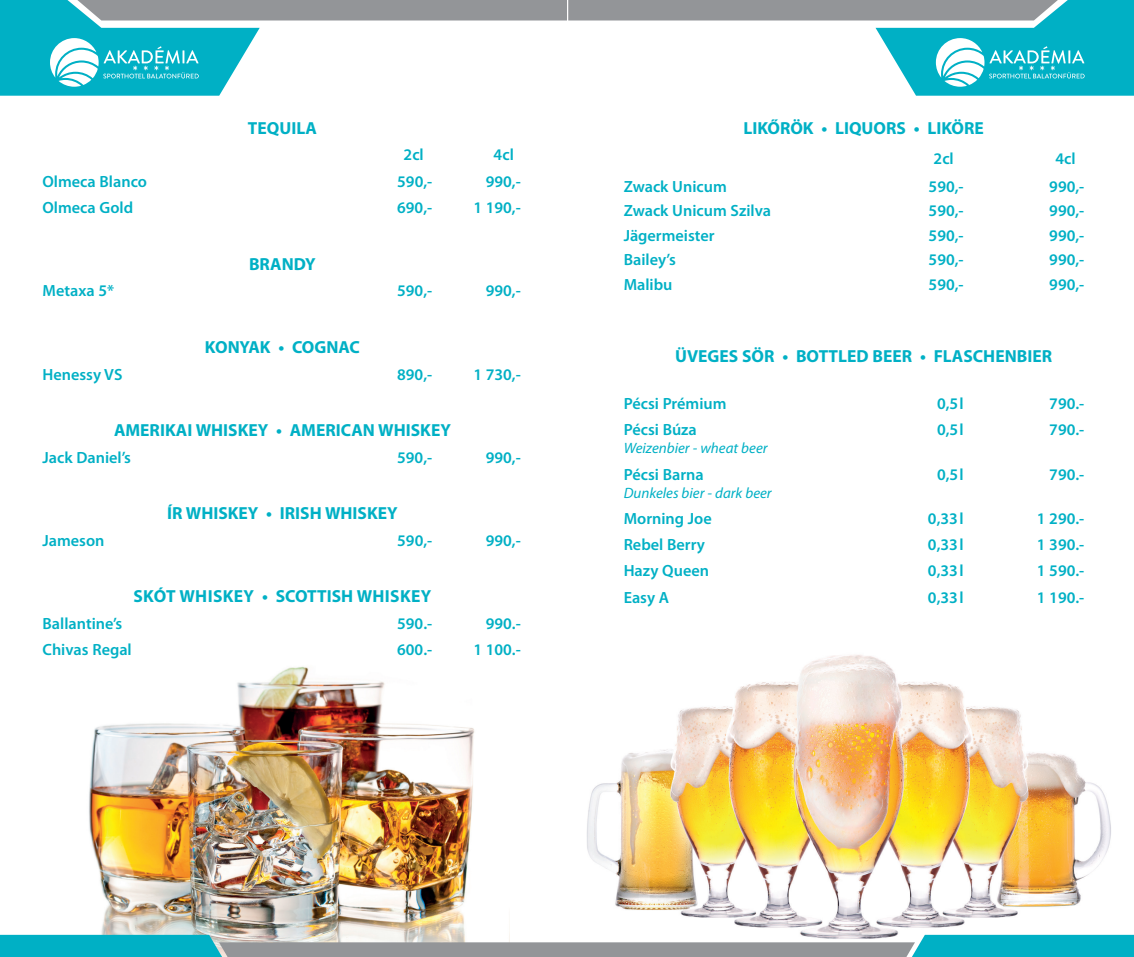
<style>
.page{position:relative;width:1134px;height:957px;background:#fff}
.page>*{position:absolute;margin:0;border:0;box-sizing:border-box;transform-origin:0 0}
.t1{font:700 17.5px "Myriad Pro";color:#00b0c5}
.t2{font:700 17.5px "Myriad Pro";letter-spacing:.02em;color:#00b0c5}
.t3{font:600 16.25px "Myriad Pro";color:#00b0c5}
.t4{font:italic 15px "Myriad Pro";color:#00b0c5}
</style>
<div class="page">
<img style="left:587px;top:655px;width:526px;height:280px">
<img style="left:34px;top:666px;width:441px;height:269px">
<svg style="left:0;top:935px;width:1134px;height:22px;background:#6fb2bb"></svg>
<svg style="left:0;top:0;width:1134px;height:96px"></svg>
<p class="t1" style="left:248px;top:116px;width:70px">TEQUILA</p>
<p class="t3" style="left:404px;top:144px;width:22px">2cl</p>
<p class="t3" style="left:494px;top:144px;width:22px">4cl</p>
<p class="t3" style="left:43px;top:171px;width:106px">Olmeca Blanco</p>
<p class="t3" style="left:397px;top:171px;width:37px">590,-</p>
<p class="t3" style="left:486px;top:171px;width:37px">990,-</p>
<p class="t3" style="left:43px;top:198px;width:92px">Olmeca Gold</p>
<p class="t3" style="left:397px;top:198px;width:37px">690,-</p>
<p class="t3" style="left:473px;top:198px;width:49px">1 190,-</p>
<p class="t1" style="left:249px;top:252px;width:68px">BRANDY</p>
<p class="t3" style="left:43px;top:281px;width:73px">Metaxa 5*</p>
<p class="t3" style="left:397px;top:281px;width:37px">590,-</p>
<p class="t3" style="left:486px;top:281px;width:37px">990,-</p>
<p class="t1" style="left:205px;top:336px;width:156px">KONYAK • COGNAC</p>
<p class="t3" style="left:43px;top:364px;width:81px">Henessy VS</p>
<p class="t3" style="left:397px;top:364px;width:37px">890,-</p>
<p class="t3" style="left:473px;top:364px;width:49px">1 730,-</p>
<p class="t1" style="left:114px;top:419px;width:338px">AMERIKAI WHISKEY • AMERICAN WHISKEY</p>
<p class="t3" style="left:43px;top:447px;width:90px">Jack Daniel’s</p>
<p class="t3" style="left:397px;top:447px;width:37px">590,-</p>
<p class="t3" style="left:486px;top:447px;width:37px">990,-</p>
<p class="t1" style="left:167px;top:502px;width:232px">ÍR WHISKEY • IRISH WHISKEY</p>
<p class="t3" style="left:43px;top:530px;width:63px">Jameson</p>
<p class="t3" style="left:397px;top:530px;width:37px">590,-</p>
<p class="t3" style="left:486px;top:530px;width:37px">990,-</p>
<p class="t2" style="left:133px;top:585px;width:299px">SKÓT WHISKEY • SCOTTISH WHISKEY</p>
<p class="t3" style="left:43px;top:613px;width:81px">Ballantine’s</p>
<p class="t3" style="left:397px;top:613px;width:37px">590.-</p>
<p class="t3" style="left:486px;top:613px;width:37px">990.-</p>
<p class="t3" style="left:43px;top:639px;width:91px">Chivas Regal</p>
<p class="t3" style="left:397px;top:639px;width:37px">600.-</p>
<p class="t3" style="left:473px;top:639px;width:49px">1 100.-</p>
<p class="t1" style="left:743px;top:116px;width:242px">LIKŐRÖK • LIQUORS • LIKÖRE</p>
<p class="t3" style="left:934px;top:148px;width:22px">2cl</p>
<p class="t3" style="left:1055px;top:148px;width:22px">4cl</p>
<p class="t3" style="left:624px;top:176px;width:105px">Zwack Unicum</p>
<p class="t3" style="left:929px;top:176px;width:37px">590,-</p>
<p class="t3" style="left:1049px;top:176px;width:37px">990,-</p>
<p class="t3" style="left:624px;top:200px;width:149px">Zwack Unicum Szilva</p>
<p class="t3" style="left:929px;top:200px;width:37px">590,-</p>
<p class="t3" style="left:1049px;top:200px;width:37px">990,-</p>
<p class="t3" style="left:624px;top:225px;width:92px">Jägermeister</p>
<p class="t3" style="left:929px;top:225px;width:37px">590,-</p>
<p class="t3" style="left:1049px;top:225px;width:37px">990,-</p>
<p class="t3" style="left:624px;top:249px;width:54px">Bailey’s</p>
<p class="t3" style="left:929px;top:249px;width:37px">590,-</p>
<p class="t3" style="left:1049px;top:249px;width:37px">990,-</p>
<p class="t3" style="left:624px;top:274px;width:50px">Malibu</p>
<p class="t3" style="left:929px;top:274px;width:37px">590,-</p>
<p class="t3" style="left:1049px;top:274px;width:37px">990,-</p>
<p class="t1" style="left:675px;top:344px;width:378px">ÜVEGES SÖR • BOTTLED BEER • FLASCHENBIER</p>
<p class="t3" style="left:624px;top:393px;width:104px">Pécsi Prémium</p>
<p class="t3" style="left:937px;top:393px;width:28px">0,5l</p>
<p class="t3" style="left:1049px;top:393px;width:37px">790.-</p>
<p class="t3" style="left:624px;top:419px;width:75px">Pécsi Búza</p>
<p class="t3" style="left:937px;top:419px;width:28px">0,5l</p>
<p class="t3" style="left:1049px;top:419px;width:37px">790.-</p>
<p class="t4" style="left:624px;top:439px;width:145px">Weizenbier - wheat beer</p>
<p class="t3" style="left:624px;top:464px;width:81px">Pécsi Barna</p>
<p class="t3" style="left:937px;top:464px;width:28px">0,5l</p>
<p class="t3" style="left:1049px;top:464px;width:37px">790.-</p>
<p class="t4" style="left:624px;top:483px;width:150px">Dunkeles bier - dark beer</p>
<p class="t3" style="left:624px;top:508px;width:90px">Morning Joe</p>
<p class="t3" style="left:928px;top:508px;width:37px">0,33l</p>
<p class="t3" style="left:1037px;top:508px;width:49px">1 290.-</p>
<p class="t3" style="left:624px;top:534px;width:83px">Rebel Berry</p>
<p class="t3" style="left:928px;top:534px;width:37px">0,33l</p>
<p class="t3" style="left:1037px;top:534px;width:49px">1 390.-</p>
<p class="t3" style="left:624px;top:560px;width:87px">Hazy Queen</p>
<p class="t3" style="left:928px;top:560px;width:37px">0,33l</p>
<p class="t3" style="left:1037px;top:560px;width:49px">1 590.-</p>
<p class="t3" style="left:624px;top:587px;width:47px">Easy A</p>
<p class="t3" style="left:928px;top:587px;width:37px">0,33l</p>
<p class="t3" style="left:1037px;top:587px;width:49px">1 190.-</p>
</div>
